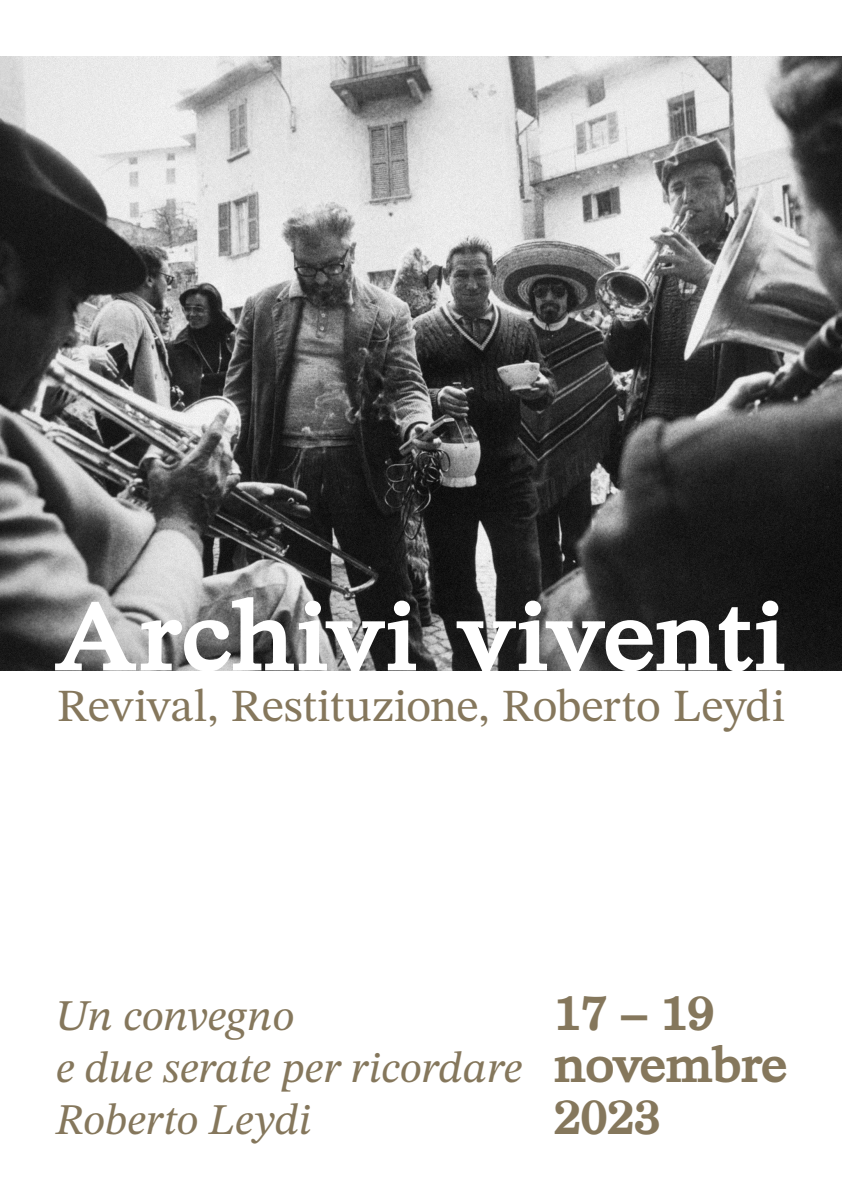
<style>
.page{position:relative;width:842px;height:1191px;background:#fff}
.page>*{position:absolute;margin:0;border:0;box-sizing:border-box;transform-origin:0 0}
.t1{font:700 95px "CDE2020";letter-spacing:.025em;color:#fff}
.t2{font:700 48px "CDE2020";color:#85775c}
.t3{font:42px "CDE2020";letter-spacing:-.005em;color:#85775c}
.t4{font:italic 40px "CDE2020";letter-spacing:-.005em;color:#85775c}
</style>
<div class="page">
<img style="left:0;top:57px;width:842px;height:613px">
<p class="t1" style="left:57px;top:558px;width:730px">Archivi viventi</p>
<p class="t3" style="left:57px;top:673px;width:730px">Revival, Restituzione, Roberto Leydi</p>
<p class="t4" style="left:57px;top:984px;width:240px">Un convegno</p>
<p class="t4" style="left:57px;top:1036px;width:468px">e due serate per ricordare</p>
<p class="t4" style="left:57px;top:1088px;width:257px">Roberto Leydi</p>
<p class="t2" style="left:554px;top:973px;width:161px">17 – 19</p>
<p class="t2" style="left:554px;top:1025px;width:234px">novembre</p>
<p class="t2" style="left:554px;top:1077px;width:108px">2023</p>
</div>
